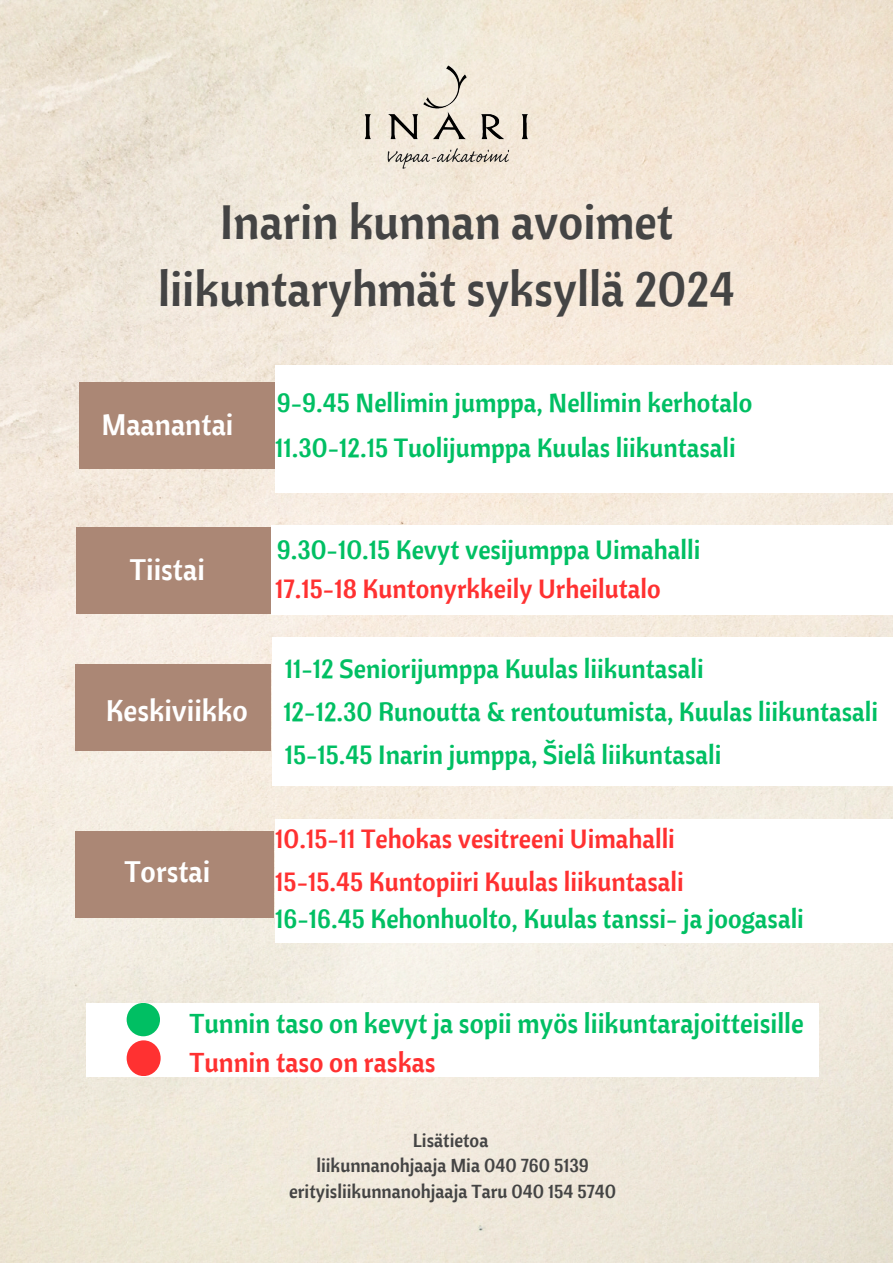
<style>
.page{position:relative;width:893px;height:1263px;background:#fff}
.page>*{position:absolute;margin:0;border:0;box-sizing:border-box;transform-origin:0 0}
.t1{font:47.92px/66.8px "Cantora One";color:#444;text-align:center}
.t2{font:29.55px "Cantora One";color:#fff}
.t3{font:27.15px "Cantora One";color:#00bf63}
.t4{font:27.15px "Cantora One";color:#ff3131}
.t5{font:26.25px "Cantora One";color:#00bf63}
.t6{font:26.25px "Cantora One";color:#ff3131}
.t7{font:18.75px "Cantora One";color:#444}
</style>
<div class="page">
<img style="left:0;top:0;width:893px;height:1263px">
<div style="left:80px;top:382px;width:197px;height:86px;background:#ab8775"></div>
<div style="left:275px;top:365px;width:618px;height:128px;background:#fff"></div>
<div style="left:77px;top:527px;width:197px;height:87px;background:#ab8775"></div>
<div style="left:271px;top:526px;width:622px;height:89px;background:#fff"></div>
<div style="left:76px;top:664px;width:195px;height:87px;background:#ab8775"></div>
<div style="left:272px;top:637px;width:621px;height:148px;background:#fff"></div>
<div style="left:76px;top:831px;width:198px;height:87px;background:#ab8775"></div>
<div style="left:275px;top:819px;width:618px;height:123px;background:#fff"></div>
<div style="left:86px;top:1003px;width:733px;height:73px;background:#fff"></div>
<div style="left:127px;top:1003px;width:33px;height:33px;background:#00bf63;border-radius:50%"></div>
<div style="left:127px;top:1040px;width:34px;height:36px;background:#ff3131;border-radius:50%"></div>
<img style="left:322px;top:40px;width:249px;height:141px">
<h3 class="t1" style="left:158px;top:188px;width:578px">Inarin kunnan avoimet liikuntaryhmät syksyllä 2024</h3>
<h2 class="t2" style="left:101px;top:405px;width:134px">Maanantai</h2>
<p class="t5" style="left:277px;top:386px;width:477px">9-9.45 Nellimin jumppa, Nellimin kerhotalo</p>
<h3 class="t5" style="left:275px;top:431px;width:462px">11.30-12.15 Tuolijumppa Kuulas liikuntasali</h3>
<h3 class="t2" style="left:130px;top:550px;width:76px">Tiistai</h3>
<h2 class="t2" style="left:106px;top:691px;width:144px">Keskiviikko</h2>
<h3 class="t2" style="left:124px;top:852px;width:87px">Torstai</h3>
<h3 class="t5" style="left:277px;top:533px;width:425px">9.30-10.15 Kevyt vesijumppa Uimahalli</h3>
<p class="t6" style="left:275px;top:572px;width:387px">17.15-18 Kuntonyrkkeily Urheilutalo</p>
<h2 class="t5" style="left:285px;top:652px;width:420px">11-12 Seniorijumppa Kuulas liikuntasali</h2>
<h3 class="t5" style="left:283px;top:695px;width:596px">12-12.30 Runoutta &amp; rentoutumista, Kuulas liikuntasali</h3>
<p class="t5" style="left:285px;top:738px;width:438px">15-15.45 Inarin jumppa, Šielâ liikuntasali</p>
<h3 class="t6" style="left:275px;top:822px;width:401px">10.15-11 Tehokas vesitreeni Uimahalli</h3>
<h3 class="t6" style="left:275px;top:865px;width:410px">15-15.45 Kuntopiiri Kuulas liikuntasali</h3>
<h2 class="t5" style="left:275px;top:902px;width:530px">16-16.45 Kehonhuolto, Kuulas tanssi- ja joogasali</h2>
<h2 class="t3" style="left:189px;top:1006px;width:616px">Tunnin taso on kevyt ja sopii myös liikuntarajoitteisille</h2>
<p class="t4" style="left:189px;top:1045px;width:248px">Tunnin taso on raskas</p>
<h1 class="t7" style="left:413px;top:1128px;width:77px">Lisätietoa</h1>
<h3 class="t7" style="left:316px;top:1153px;width:274px">liikunnanohjaaja Mia 040 760 5139</h3>
<h3 class="t7" style="left:289px;top:1179px;width:329px">erityisliikunnanohjaaja Taru 040 154 5740</h3>
</div>
